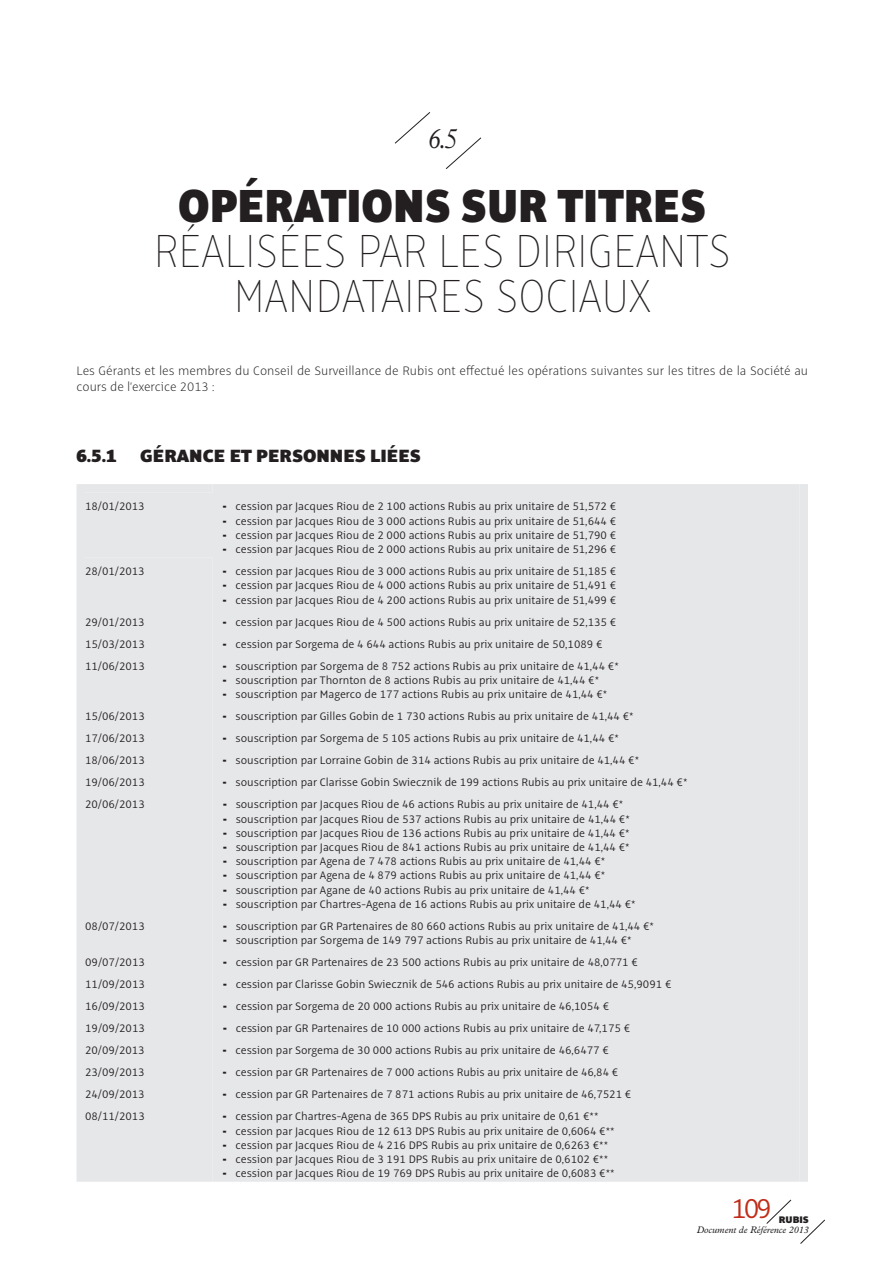
<style>
.page{position:relative;width:893px;height:1263px;background:#fff}
.page>*{position:absolute;margin:0;border:0;box-sizing:border-box;transform-origin:0 0}
.t1{font:100 51px/45px "Alto Pro";color:#231f20;text-align:center;scale:.9 1}
.t2{font:900 51px "Alto Pro";color:#231f20;scale:.9 1}
.t3{font:300 30px "Alto Pro";color:#c02d19}
.t4{font:italic 300 28.5px "Plantin MT Std";color:#231f20;scale:.88 1}
.t5{font:900 19.5px "Alto Pro";color:#231f20}
.t6{font:200 13.5px/15.8px "Alto Pro";color:#231f20}
.t7{font:300 12px "Alto Pro";color:#231f20}
.t8{font:900 10.5px "Alto Pro";color:#231f20}
.t9{font:italic 9.6px "Plantin MT Std";color:#231f20}
.s1{font-family:"ITC Franklin Gothic Std Hvy";font-weight:400}
</style>
<div class="page">
<svg style="left:394px;top:112px;width:37px;height:32px"></svg>
<svg style="left:445px;top:137px;width:37px;height:32px"></svg>
<svg style="left:76px;top:484px;width:732px;height:698px;fill:#e6e7e9"></svg>
<div style="left:85px;top:484px;width:714px;height:698px;background:#e6e7e9"></div>
<svg style="left:766px;top:1199px;width:26px;height:25px"></svg>
<svg style="left:800px;top:1219px;width:25px;height:25px"></svg>
<h3 class="t4" style="left:427px;top:122px;width:36px">6.5</h3>
<h1 class="t2" style="left:178px;top:173px;width:588px">OPÉRATIONS SUR TITRES</h1>
<h1 class="t1" style="left:154px;top:229px;width:642px">RÉALISÉ ES PAR LES DIRIGEANTS<br>MANDATAIRES SOCIAUX</h1>
<p class="t6" style="left:76px;top:363px;width:733px">Les Gérants et les membres du Conseil de Surveillance de Rubis ont effectué les opérations suivantes sur les titres de la Société au cours de l’exercice 2013 :</p>
<h3 class="t5" style="left:76px;top:443px;width:346px">6.5.1 GÉRANCE ET PERSONNES LIÉES</h3>
<p class="t7" style="left:85px;top:499px;width:61px">18/01/2013</p>
<p class="t7" style="left:223px;top:499px;width:394px"><span class="s1">-</span> cession par Jacques Riou de 2 100 actions Rubis au prix unitaire de 51,572 €</p>
<p class="t7" style="left:223px;top:513px;width:394px"><span class="s1">-</span> cession par Jacques Riou de 3 000 actions Rubis au prix unitaire de 51,644 €</p>
<p class="t7" style="left:223px;top:528px;width:394px"><span class="s1">-</span> cession par Jacques Riou de 2 000 actions Rubis au prix unitaire de 51,790 €</p>
<p class="t7" style="left:223px;top:542px;width:394px"><span class="s1">-</span> cession par Jacques Riou de 2 000 actions Rubis au prix unitaire de 51,296 €</p>
<p class="t7" style="left:85px;top:564px;width:61px">28/01/2013</p>
<p class="t7" style="left:223px;top:564px;width:394px"><span class="s1">-</span> cession par Jacques Riou de 3 000 actions Rubis au prix unitaire de 51,185 €</p>
<p class="t7" style="left:223px;top:578px;width:394px"><span class="s1">-</span> cession par Jacques Riou de 4 000 actions Rubis au prix unitaire de 51,491 €</p>
<p class="t7" style="left:223px;top:592px;width:394px"><span class="s1">-</span> cession par Jacques Riou de 4 200 actions Rubis au prix unitaire de 51,499 €</p>
<p class="t7" style="left:85px;top:614px;width:61px">29/01/2013</p>
<p class="t7" style="left:223px;top:614px;width:395px"><span class="s1">-</span> cession par Jacques Riou de 4 500 actions Rubis au prix unitaire de 52,135 €</p>
<p class="t7" style="left:85px;top:636px;width:61px">15/03/2013</p>
<p class="t7" style="left:223px;top:636px;width:381px"><span class="s1">-</span> cession par Sorgema de 4 644 actions Rubis au prix unitaire de 50,1089 €</p>
<p class="t7" style="left:85px;top:658px;width:61px">11/06/2013</p>
<p class="t7" style="left:223px;top:658px;width:397px"><span class="s1">-</span> souscription par Sorgema de 8 752 actions Rubis au prix unitaire de 41,44 €*</p>
<p class="t7" style="left:223px;top:673px;width:377px"><span class="s1">-</span> souscription par Thornton de 8 actions Rubis au prix unitaire de 41,44 €*</p>
<p class="t7" style="left:223px;top:687px;width:386px"><span class="s1">-</span> souscription par Magerco de 177 actions Rubis au prix unitaire de 41,44 €*</p>
<p class="t7" style="left:85px;top:709px;width:61px">15/06/2013</p>
<p class="t7" style="left:223px;top:709px;width:412px"><span class="s1">-</span> souscription par Gilles Gobin de 1 730 actions Rubis au prix unitaire de 41,44 €*</p>
<p class="t7" style="left:85px;top:731px;width:61px">17/06/2013</p>
<p class="t7" style="left:223px;top:731px;width:397px"><span class="s1">-</span> souscription par Sorgema de 5 105 actions Rubis au prix unitaire de 41,44 €*</p>
<p class="t7" style="left:85px;top:753px;width:61px">18/06/2013</p>
<p class="t7" style="left:223px;top:753px;width:417px"><span class="s1">-</span> souscription par Lorraine Gobin de 314 actions Rubis au prix unitaire de 41,44 €*</p>
<p class="t7" style="left:85px;top:775px;width:61px">19/06/2013</p>
<p class="t7" style="left:223px;top:775px;width:466px"><span class="s1">-</span> souscription par Clarisse Gobin Swiecznik de 199 actions Rubis au prix unitaire de 41,44 €*</p>
<p class="t7" style="left:85px;top:797px;width:61px">20/06/2013</p>
<p class="t7" style="left:223px;top:797px;width:401px"><span class="s1">-</span> souscription par Jacques Riou de 46 actions Rubis au prix unitaire de 41,44 €*</p>
<p class="t7" style="left:223px;top:811px;width:408px"><span class="s1">-</span> souscription par Jacques Riou de 537 actions Rubis au prix unitaire de 41,44 €*</p>
<p class="t7" style="left:223px;top:825px;width:408px"><span class="s1">-</span> souscription par Jacques Riou de 136 actions Rubis au prix unitaire de 41,44 €*</p>
<p class="t7" style="left:223px;top:840px;width:408px"><span class="s1">-</span> souscription par Jacques Riou de 841 actions Rubis au prix unitaire de 41,44 €*</p>
<p class="t7" style="left:223px;top:854px;width:383px"><span class="s1">-</span> souscription par Agena de 7 478 actions Rubis au prix unitaire de 41,44 €*</p>
<p class="t7" style="left:223px;top:868px;width:383px"><span class="s1">-</span> souscription par Agena de 4 879 actions Rubis au prix unitaire de 41,44 €*</p>
<p class="t7" style="left:223px;top:882px;width:368px"><span class="s1">-</span> souscription par Agane de 40 actions Rubis au prix unitaire de 41,44 €*</p>
<p class="t7" style="left:223px;top:897px;width:414px"><span class="s1">-</span> souscription par Chartres-Agena de 16 actions Rubis au prix unitaire de 41,44 €*</p>
<p class="t7" style="left:85px;top:919px;width:61px">08/07/2013</p>
<p class="t7" style="left:223px;top:919px;width:432px"><span class="s1">-</span> souscription par GR Partenaires de 80 660 actions Rubis au prix unitaire de 41,44 €*</p>
<p class="t7" style="left:223px;top:933px;width:410px"><span class="s1">-</span> souscription par Sorgema de 149 797 actions Rubis au prix unitaire de 41,44 €*</p>
<p class="t7" style="left:85px;top:955px;width:61px">09/07/2013</p>
<p class="t7" style="left:223px;top:955px;width:416px"><span class="s1">-</span> cession par GR Partenaires de 23 500 actions Rubis au prix unitaire de 48,0771 €</p>
<p class="t7" style="left:85px;top:977px;width:61px">11/09/2013</p>
<p class="t7" style="left:223px;top:977px;width:449px"><span class="s1">-</span> cession par Clarisse Gobin Swiecznik de 546 actions Rubis au prix unitaire de 45,9091 €</p>
<p class="t7" style="left:85px;top:999px;width:61px">16/09/2013</p>
<p class="t7" style="left:223px;top:999px;width:387px"><span class="s1">-</span> cession par Sorgema de 20 000 actions Rubis au prix unitaire de 46,1054 €</p>
<p class="t7" style="left:85px;top:1021px;width:61px">19/09/2013</p>
<p class="t7" style="left:223px;top:1021px;width:408px"><span class="s1">-</span> cession par GR Partenaires de 10 000 actions Rubis au prix unitaire de 47,175 €</p>
<p class="t7" style="left:85px;top:1043px;width:61px">20/09/2013</p>
<p class="t7" style="left:223px;top:1043px;width:387px"><span class="s1">-</span> cession par Sorgema de 30 000 actions Rubis au prix unitaire de 46,6477 €</p>
<p class="t7" style="left:85px;top:1065px;width:61px">23/09/2013</p>
<p class="t7" style="left:223px;top:1065px;width:397px"><span class="s1">-</span> cession par GR Partenaires de 7 000 actions Rubis au prix unitaire de 46,84 €</p>
<p class="t7" style="left:85px;top:1087px;width:61px">24/09/2013</p>
<p class="t7" style="left:223px;top:1087px;width:410px"><span class="s1">-</span> cession par GR Partenaires de 7 871 actions Rubis au prix unitaire de 46,7521 €</p>
<p class="t7" style="left:85px;top:1109px;width:61px">08/11/2013</p>
<p class="t7" style="left:223px;top:1109px;width:377px"><span class="s1">-</span> cession par Chartres-Agena de 365 DPS Rubis au prix unitaire de 0,61 €**</p>
<p class="t7" style="left:223px;top:1123px;width:393px"><span class="s1">-</span> cession par Jacques Riou de 12 613 DPS Rubis au prix unitaire de 0,6064 €**</p>
<p class="t7" style="left:223px;top:1138px;width:386px"><span class="s1">-</span> cession par Jacques Riou de 4 216 DPS Rubis au prix unitaire de 0,6263 €**</p>
<p class="t7" style="left:223px;top:1152px;width:386px"><span class="s1">-</span> cession par Jacques Riou de 3 191 DPS Rubis au prix unitaire de 0,6102 €**</p>
<p class="t7" style="left:223px;top:1166px;width:393px"><span class="s1">-</span> cession par Jacques Riou de 19 769 DPS Rubis au prix unitaire de 0,6083 €**</p>
<h2 class="t3" style="left:731px;top:1190px;width:42px">109</h2>
<p class="t8" style="left:779px;top:1213px;width:32px">RUBIS</p>
<p class="t9" style="left:697px;top:1224px;width:114px">Document de Référence 2013</p>
</div>
